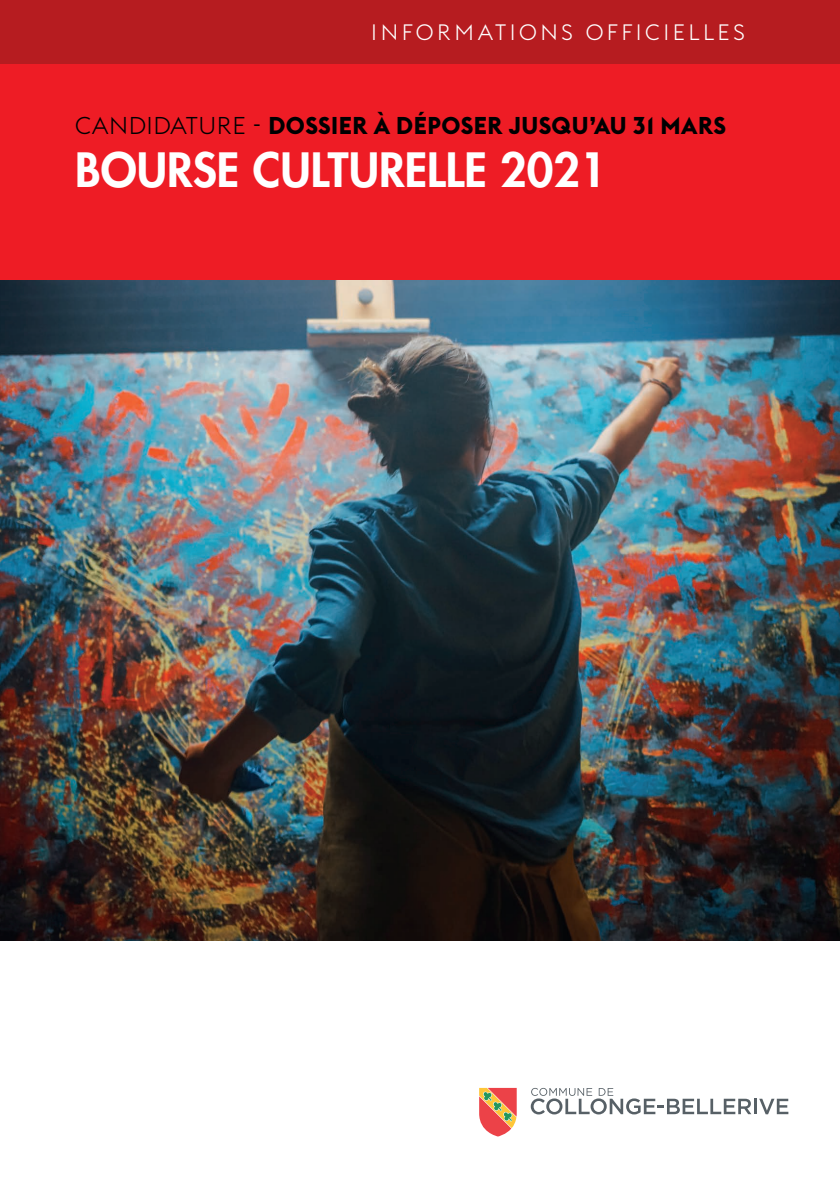
<style>
.page{position:relative;width:840px;height:1191px;background:#fff}
.page>*{position:absolute;margin:0;border:0;box-sizing:border-box;transform-origin:0 0}
.t1{font:800 46px "Futura Std";color:#fff}
.t2{font:700 24px "Euclid Flex";letter-spacing:.02em;color:#000001}
.t3{font:300 22px "Euclid Flex";letter-spacing:.16em;color:#fff}
.s1{font-weight:300}
</style>
<div class="page">
<div style="left:0;top:0;width:839px;height:285px;background:#ee1c25"></div>
<div style="left:0;top:0;width:839px;height:64px;background:#b61c20"></div>
<img style="left:0;top:281px;width:839px;height:659px">
<svg style="left:530px;top:1088px;width:221px;height:26px"></svg>
<hr style="left:753px;top:1098px;width:3px;height:16px;background:#576066">
<svg style="left:759px;top:1098px;width:29px;height:16px"></svg>
<svg style="left:479px;top:1088px;width:37px;height:48px;background:#e27f65"></svg>
<p class="t3" style="left:371px;top:19px;width:375px">INFORMATIONS OFFICIELLES</p>
<p class="t2" style="left:75px;top:112px;width:652px"><span class="s1">CANDIDATURE -</span> DOSSIER À DÉPOSER JUSQU’AU 31 MARS</p>
<h1 class="t1" style="left:75px;top:141px;width:532px">BOURSE CULTURELLE 2021</h1>
</div>
